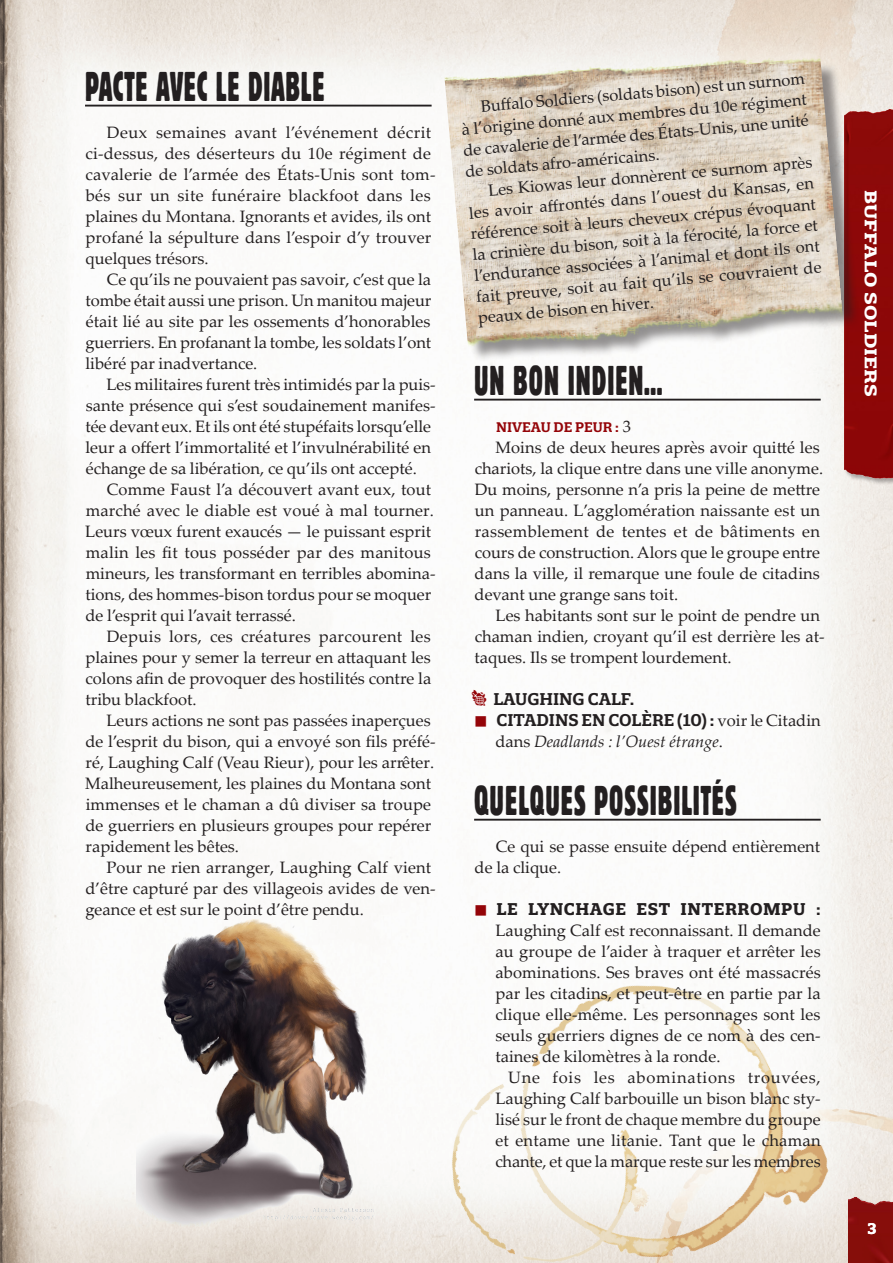
<style>
.page{position:relative;width:893px;height:1263px;background:#fff}
.page>*{position:absolute;margin:0;border:0;box-sizing:border-box;transform-origin:0 0}
.Header02{font:condensed 41.4px "Block BE";letter-spacing:.04em;color:#231f20;scale:.67 1}
.Header02-2{font:condensed 41.4px "Block BE";letter-spacing:.02em;color:#231f20;scale:.67 1}
.Body_Text{font:16.5px/21px "Palatino Linotype";color:#231f20}
.Bullet_-_Leading_Bol{font:16.5px/21px "Palatino Linotype";letter-spacing:-.01em;color:#231f20;text-align:justify}
.t1{font:italic 16.5px/21px "Palatino Linotype";color:#231f20}
.t2{font:700 16.5px "Quatro Slab";letter-spacing:.035em;color:#231f20}
.t3{font:700 16.5px "Quatro Slab";letter-spacing:.005em;color:#fff;scale:1.23 1}
.t4{font:600 16.5px "Quatro Slab";color:#231f20}
.t5{font:700 15px "Quatro Slab";color:#fff}
.Body_Text_-_Leading{font:600 13.5px "Quatro Slab";color:#940408}
.s1{font-family:"Palatino Linotype";font-weight:400;font-size:16.5px;color:#231f20}
.s2{font-family:"Savage Words";font-weight:400;font-size:15px;color:#940408}
.s3{font-family:"Quatro Slab";font-weight:600;font-style:normal}
.s4{font-style:normal}
.s5{font-family:"Quatro Slab";font-weight:700}
.s6{font-family:"Quatro Slab";font-weight:600}
</style>
<div class="page">
<img style="left:0;top:0;width:893px;height:1263px">
<div style="left:844px;top:110px;width:49px;height:371px;background:#8d0708"></div>
<img style="left:393px;top:897px;width:500px;height:366px">
<hr style="left:85px;top:105px;width:347px;height:2px;background:#231f20">
<div style="left:448px;top:61px;width:412px;height:303px;background:#231f20;opacity:.49"></div>
<img style="left:444px;top:45px;width:399px;height:308px">
<hr style="left:474px;top:399px;width:347px;height:2px;background:#231f20">
<hr style="left:474px;top:819px;width:347px;height:2px;background:#231f20">
<img style="left:137px;top:903px;width:244px;height:326px">
<svg style="left:476px;top:716px;width:10px;height:10px"></svg>
<svg style="left:476px;top:905px;width:10px;height:10px"></svg>
<p class="Header02-2" style="left:85px;top:62px;width:359px">PACTE AVEC LE DIABLE</p>
<p class="Body_Text" style="left:85px;top:121px;width:352px;text-indent:21px">Deux semaines avant l’événement décrit ci-dessus, des déserteurs du 10e régiment de cavalerie de l’armée des États-Unis sont tom&shy;bés sur un site funéraire blackfoot dans les plaines du Montana. Ignorants et avides, ils ont profané la sépulture dans l’espoir d’y trouver quelques trésors.</p>
<p class="Body_Text" style="left:85px;top:268px;width:347px;text-align:justify;text-indent:21px">Ce qu’ils ne pouvaient pas savoir, c’est que la tombe était aussi une prison. Un manitou majeur était lié au site par les ossements d’honorables guerriers. En profanant la tombe, les soldats l’ont libéré par inadvertance.</p>
<p class="Body_Text" style="left:85px;top:373px;width:352px;text-indent:21px">Les militaires furent très intimidés par la puis&shy;sante présence qui s’est soudainement manifes&shy;tée devant eux. Et ils ont été stupéfaits lorsqu’elle leur a offert l’immortalité et l’invulnérabilité en échange de sa libération, ce qu’ils ont accepté.</p>
<p class="Body_Text" style="left:85px;top:478px;width:352px;text-indent:21px">Comme Faust l’a découvert avant eux, tout marché avec le diable est voué à mal tourner.<br>Leurs vœux furent exaucés — le puissant esprit malin les fit tous posséder par des manitous mineurs, les transformant en terribles abomina&shy;tions, des hommes-bison tordus pour se moquer de l’esprit qui l’avait terrassé.</p>
<p class="Body_Text" style="left:85px;top:625px;width:347px;text-align:justify;text-indent:21px">Depuis lors, ces créatures parcourent les plaines pour y semer la terreur en attaquant les colons afin de provoquer des hostilités contre la tribu blackfoot.</p>
<p class="Body_Text" style="left:85px;top:709px;width:352px;text-indent:21px">Leurs actions ne sont pas passées inaperçues de l’esprit du bison, qui a envoyé son fils préfé&shy;ré, Laughing Calf (Veau Rieur), pour les arrêter.<br>Malheureusement, les plaines du Montana sont immenses et le chaman a dû diviser sa troupe de guerriers en plusieurs groupes pour repérer rapidement les bêtes.</p>
<p class="Body_Text" style="left:85px;top:856px;width:352px;text-indent:21px">Pour ne rien arranger, Laughing Calf vient d’être capturé par des villageois avides de ven&shy;geance et est sur le point d’être pendu.</p>
<p class="Body_Text" style="left:459px;top:97px;width:348px;text-align:justify;text-indent:21px;rotate:-5deg">Buff alo Soldiers (soldats bison) est un surnom à l’origine donné aux membres du 10e régiment de cavalerie de l’armée des États-Unis, une unité de soldats afro-américains.</p>
<p class="Body_Text" style="left:466px;top:181px;width:348px;text-align:justify;text-indent:21px;rotate:-5deg">Les Kiowas leur donnèrent ce surnom après les avoir aff rontés dans l’ouest du Kansas, en référence soit à leurs cheveux crépus évoquant la crinière du bison, soit à la férocité, la force et l’endurance associées à l’animal et dont ils ont fait preuve, soit au fait qu’ils se couvraient de peaux de bison en hiver.</p>
<p class="Header02" style="left:474px;top:356px;width:283px">UN BON INDIEN...</p>
<p class="Body_Text_-_Leading" style="left:496px;top:419px;width:136px">NIVEAU DE PEUR : <span class="s1">3</span></p>
<p class="Body_Text" style="left:475px;top:436px;width:350px;text-indent:21px">Moins de deux heures après avoir quitté les chariots, la clique entre dans une ville anonyme.<br>Du moins, personne n’a pris la peine de mettre un panneau. L’agglomération naissante est un rassemblement de tentes et de bâtiments en cours de construction. Alors que le groupe entre dans la ville, il remarque une foule de citadins devant une grange sans toit.</p>
<p class="Body_Text" style="left:474px;top:604px;width:352px;text-indent:21px">Les habitants sont sur le point de pendre un chaman indien, croyant qu’il est derrière les at&shy;taques. Ils se trompent lourdement.</p>
<p class="t4" style="left:474px;top:689px;width:162px"><span class="s2">W</span> LAUGHING CALF.</p>
<p class="t1" style="left:495px;top:709px;width:327px"><span class="s3">CITADINS EN COLÈRE (10) :</span> <span class="s4">voir le Citadin dans</span> Deadlands : l’Ouest étrange<span class="s4">.</span></p>
<p class="Header02" style="left:474px;top:776px;width:393px">QUELQUES POSSIBILITÉS</p>
<p class="Body_Text" style="left:475px;top:835px;width:347px;text-indent:21px">Ce qui se passe ensuite dépend entièrement de la clique.</p>
<p class="t2" style="left:497px;top:899px;width:11px">LE</p>
<p class="t2" style="left:528px;top:899px;width:199px">LYNCHAGE EST INTERRO</p>
<p class="Body_Text" style="left:495px;top:898px;width:327px;text-align:justify;text-indent:268px"><span class="s5">MPU</span> <span class="s6">:<br></span>Laughing Calf est reconnaissant. Il demande au groupe de l’aider à traquer et arrêter les abominations. Ses braves ont été massacrés par les citadins, et peut-être en partie par la clique elle-même. Les personnages sont les seuls guerriers dignes de ce nom à des cen&shy;taines de kilomètres à la ronde.</p>
<p class="Bullet_-_Leading_Bol" style="left:495px;top:1066px;width:327px;text-indent:13px">Une fois les abominations trouvées, Laughing Calf barbouille un bison blanc sty&shy;lisé sur le front de chaque membre du groupe et entame une litanie. Tant que le chaman chante, et que la marque reste sur les membres</p>
<p class="t3" style="left:881px;top:190px;width:168px;rotate:90deg">Buffalo Soldiers</p>
<p class="t5" style="left:867px;top:1219px;width:11px">3</p>
</div>
